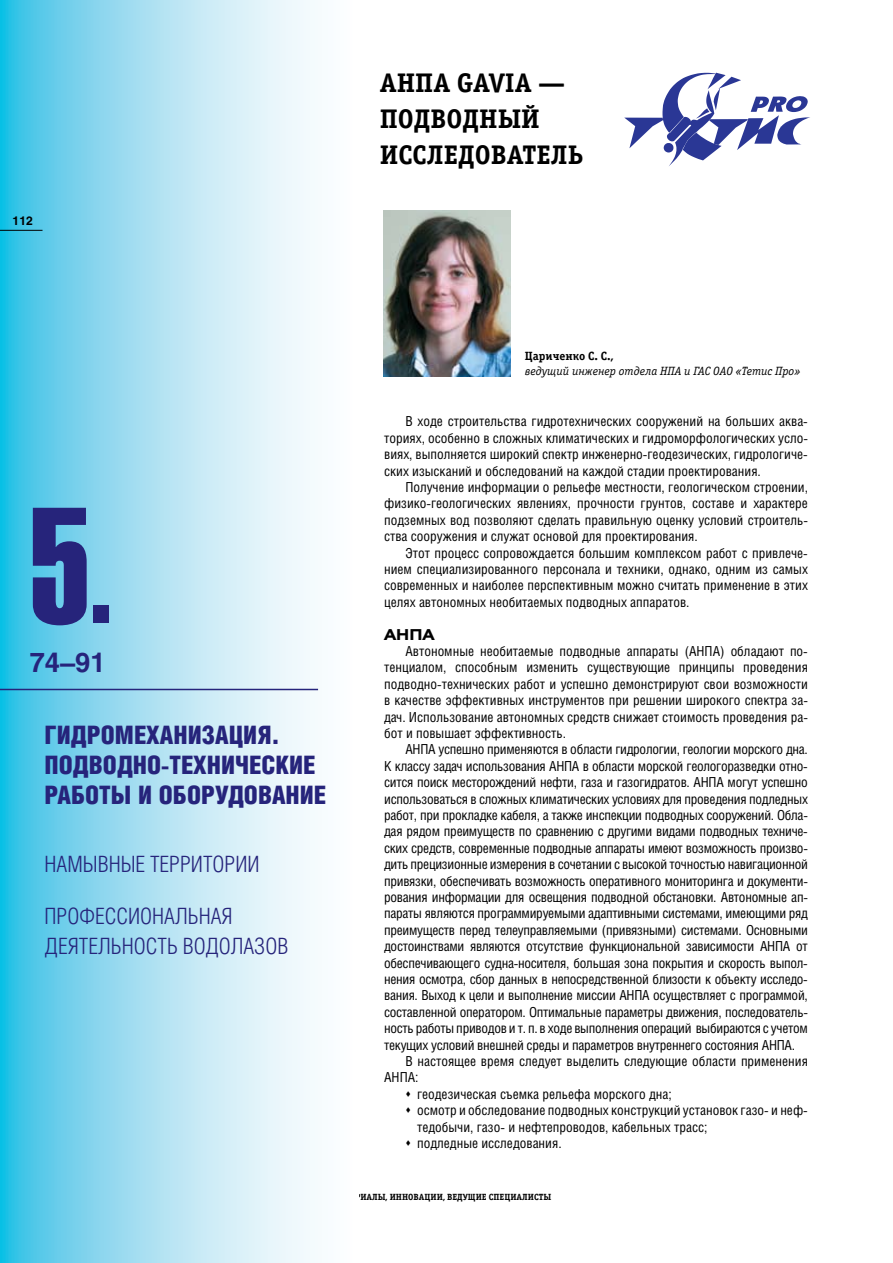
<style>
.page{position:relative;width:893px;height:1263px;background:#fff}
.page>*{position:absolute;margin:0;border:0;box-sizing:border-box;transform-origin:0 0}
.t1{font:162px "Helios Extra Compressed";color:#26247b}
.t2{font:700 27px/36px "Officina Serif C";color:#000}
.t3{font:700 27px "Helios";color:#26247b}
.t4{font:900 25.5px/30px "Helios Cond";color:#26247b}
.t5{font:300 22.5px/30px "Helios Cond";color:#26247b}
.t6{font:700 15px "Helios Ext";color:#000}
.t7{font:13.8px/16.4px "Helios Cond";letter-spacing:-.02em;color:#000;text-align:justify}
.t8{font:13.8px "Helios Cond";color:#000}
.t9{font:italic 12px "Officina Serif C";color:#000}
.t10{font:700 12px "Officina Serif C";color:#000}
.t11{font:700 12px "Helios";color:#000}
.s1{font-size:120px}
</style>
<div class="page">
<svg style="left:0;top:0;width:319px;height:1263px;background:#a6e0f2"></svg>
<svg style="left:624px;top:73px;width:186px;height:93px"></svg>
<img style="left:384px;top:210px;width:127px;height:167px">
<hr style="left:0;top:230px;width:43px;height:1px;background:#000">
<hr style="left:0;top:689px;width:318px;height:1px;background:#26247b">
<p class="t11" style="left:13px;top:214px;width:22px">112</p>
<h1 class="t1" style="left:30px;top:473px;width:84px">5<span class="s1">.</span></h1>
<h2 class="t3" style="left:30px;top:646px;width:77px">74–91</h2>
<h3 class="t4" style="left:45px;top:720px;width:283px">ГИДРОМЕХАНИЗАЦИЯ.<br>ПОДВОДНО-ТЕХНИЧЕСКИЕ<br>РАБОТЫ И ОБОРУДОВАНИЕ</h3>
<h3 class="t5" style="left:45px;top:849px;width:216px">Намывные территории</h3>
<h3 class="t5" style="left:45px;top:900px;width:245px">Профессиональная деятельность водолазов</h3>
<h2 class="t2" style="left:380px;top:66px;width:205px;text-indent:77px">GAVIA — подводный исследователь</h2>
<h2 class="t2" style="left:380px;top:66px;width:19px">АНПА</h2>
<p class="t10" style="left:525px;top:349px;width:90px">Цариченко С. С.,</p>
<p class="t9" style="left:525px;top:364px;width:277px">ведущий инженер отдела НПА и ГАС ОАО «Тетис Про»</p>
<p class="t7" style="left:384px;top:413px;width:425px;text-indent:21px">В ходе строительства гидротехнических сооружений на больших аква&shy;ториях, особенно в сложных климатических и гидроморфологических усло&shy;виях, выполняется широкий спектр инженерно-геодезических, гидрологиче&shy;ских изысканий и обследований на каждой стадии проектирования.</p>
<p class="t7" style="left:384px;top:479px;width:425px;text-indent:21px">Получение информации о рельефе местности, геологическом строении, физико-геологических явлениях, прочности грунтов, составе и характере подземных вод позволяют сделать правильную оценку условий строитель&shy;ства сооружения и служат основой для проектирования.</p>
<p class="t7" style="left:384px;top:544px;width:425px;text-indent:21px">Этот процесс сопровождается большим комплексом работ с привлече&shy;нием специализированного персонала и техники, однако, одним из самых современных и наиболее перспективным можно считать применение в этих целях автономных необитаемых подводных аппаратов.</p>
<p class="t6" style="left:384px;top:625px;width:52px">АНПА</p>
<p class="t7" style="left:384px;top:643px;width:425px;text-indent:21px">Автономные необитаемые подводные аппараты (АНПА) обладают по&shy;тенциалом, способным изменить существующие принципы проведения подводно-технических работ и успешно демонстрируют свои возможности в качестве эффективных инструментов при решении широкого спектра за&shy;дач. Использование автономных средств снижает стоимость проведения ра&shy;бот и повышает эффективность.</p>
<p class="t7" style="left:405px;top:741px;width:404px">АНПА успешно применяются в области гидрологии, геологии морского дна.</p>
<p class="t7" style="left:384px;top:757px;width:425px">К классу задач использования АНПА в области морской геологоразведки отно-</p>
<p class="t7" style="left:384px;top:774px;width:425px">сится поиск месторождений нефти, газа и газогидратов. АНПА могут успешно</p>
<p class="t7" style="left:384px;top:790px;width:425px">использоваться в сложных климатических условиях для проведения подледных</p>
<p class="t7" style="left:384px;top:807px;width:425px">работ, при прокладке кабеля, а также инспекции подводных сооружений. Обла-</p>
<p class="t7" style="left:384px;top:823px;width:425px">дая рядом преимуществ по сравнению с другими видами подводных техниче-</p>
<p class="t7" style="left:384px;top:839px;width:425px">ских средств, современные подводные аппараты имеют возможность произво-</p>
<p class="t7" style="left:384px;top:856px;width:425px">дить прецизионные измерения в сочетании с высокой точностью навигационной</p>
<p class="t7" style="left:384px;top:872px;width:425px">привязки, обеспечивать возможность оперативного мониторинга и документи-</p>
<p class="t7" style="left:384px;top:889px;width:425px">рования информации для освещения подводной обстановки. Автономные ап-</p>
<p class="t7" style="left:384px;top:905px;width:425px">параты являются программируемыми адаптивными системами, имеющими ряд</p>
<p class="t7" style="left:384px;top:921px;width:425px">преимуществ перед телеуправляемыми (привязными) системами. Основными</p>
<p class="t7" style="left:384px;top:938px;width:425px">достоинствами являются отсутствие функциональной зависимости АНПА от</p>
<p class="t7" style="left:384px;top:954px;width:425px">обеспечивающего судна-носителя, большая зона покрытия и скорость выпол-</p>
<p class="t7" style="left:384px;top:971px;width:425px">нения осмотра, сбор данных в непосредственной близости к объекту исследо-</p>
<p class="t7" style="left:384px;top:987px;width:425px">вания. Выход к цели и выполнение миссии АНПА осуществляет с программой,</p>
<p class="t7" style="left:384px;top:1003px;width:425px">составленной оператором. Оптимальные параметры движения, последователь-</p>
<p class="t7" style="left:384px;top:1020px;width:425px">ность работы приводов и т. п. в ходе выполнения операций выбираются с учетом</p>
<p class="t7" style="left:384px;top:1036px;width:412px">текущих условий внешней среды и параметров внутреннего состояния АНПА.</p>
<p class="t8" style="left:405px;top:1053px;width:404px">В настоящее время следует выделить следующие области применения</p>
<p class="t7" style="left:384px;top:1069px;width:36px">АНПА:</p>
<p class="t8" style="left:417px;top:1085px;width:256px">геодезическая съемка рельефа морского дна;</p>
<p class="t8" style="left:417px;top:1102px;width:391px">осмотр и обследование подводных конструкций установок газо- и неф-</p>
<p class="t8" style="left:417px;top:1118px;width:292px">тедобычи, газо- и нефтепроводов, кабельных трасс;</p>
<p class="t8" style="left:417px;top:1135px;width:146px">подледные исследования.</p>
</div>
